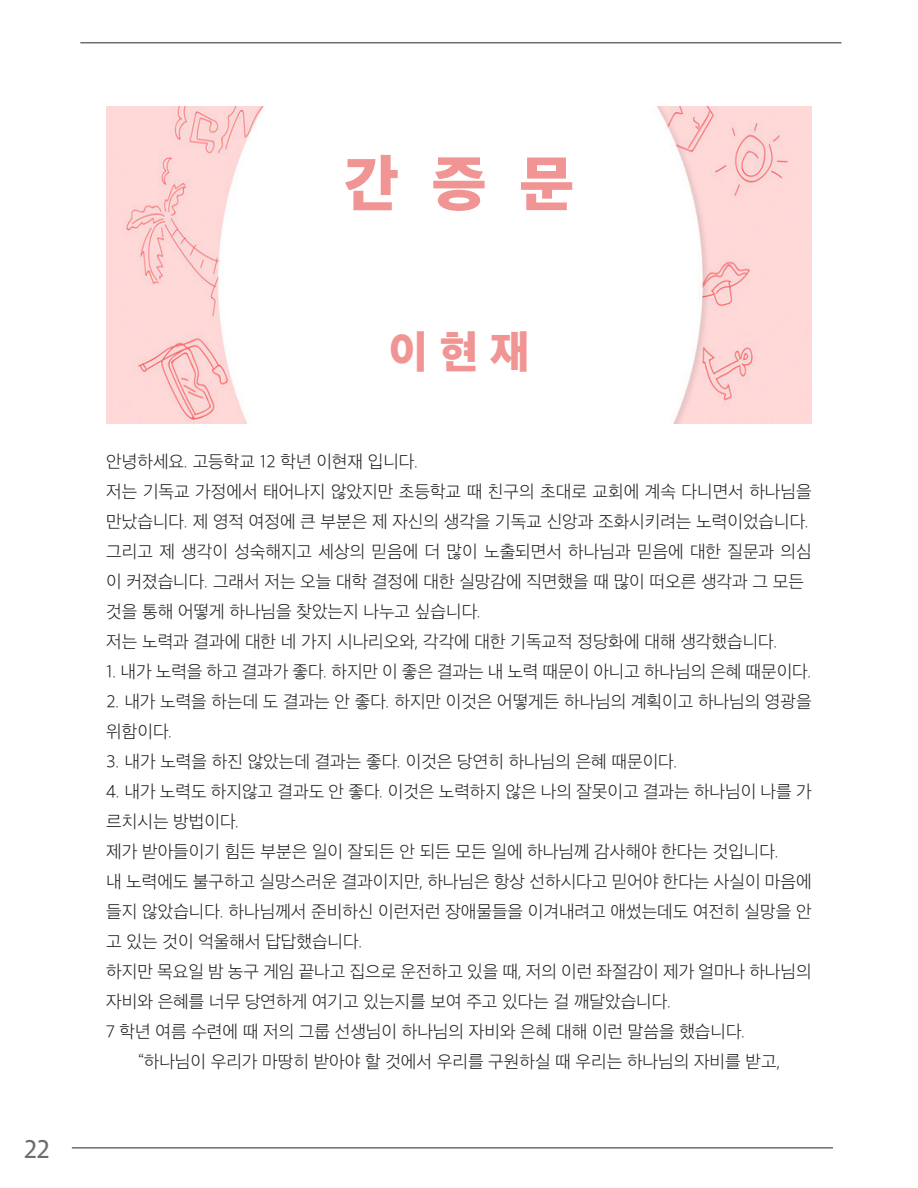
<style>
.page{position:relative;width:918px;height:1188px;background:#fff}
.page>*{position:absolute;margin:0;border:0;box-sizing:border-box;transform-origin:0 0}
.t1{font:800 63px "Apple SD Gothic Neo";color:#f09593}
.t2{font:800 45px "Apple SD Gothic Neo";color:#f09593}
.t3{font:27px "Seravek";color:#6c6d70}
.t4{font:200 18px/30px "Apple SD Gothic Neo";color:#231f20}
</style>
<div class="page">
<img style="left:106px;top:106px;width:706px;height:318px">
<div style="left:370px;top:232px;width:209px;height:64px;background:#fff"></div>
<hr style="left:80px;top:42px;width:761px;height:1px;background:#6c6d70">
<hr style="left:72px;top:1147px;width:761px;height:2px;background:#6c6d70">
<h3 class="t3" style="left:24px;top:1128px;width:27px">22</h3>
<p class="t1" style="left:344px;top:150px;width:231px">간 증 문</p>
<p class="t2" style="left:389px;top:328px;width:142px">이 현 재</p>
<p class="t4" style="left:106px;top:448px;width:314px">안녕하세요. 고등학교 12 학년 이현재 입니다.</p>
<p class="t4" style="left:106px;top:478px;width:707px">저는 기독교 가정에서 태어나지 않았지만 초등학교 때 친구의 초대로 교회에 계속 다니면서 하나님을 만났습니다. 제 영적 여정에 큰 부분은 제 자신의 생각을 기독교 신앙과 조화시키려는 노력이었습니다.</p>
<p class="t4" style="left:106px;top:538px;width:707px">그리고 제 생각이 성숙해지고 세상의 믿음에 더 많이 노출되면서 하나님과 믿음에 대한 질문과 의심 이 커졌습니다. 그래서 저는 오늘 대학 결정에 대한 실망감에 직면했을 때 많이 떠오른 생각과 그 모든</p>
<p class="t4" style="left:106px;top:598px;width:376px">것을 통해 어떻게 하나님을 찾았는지 나누고 싶습니다.</p>
<p class="t4" style="left:106px;top:628px;width:673px">저는 노력과 결과에 대한 네 가지 시나리오와, 각각에 대한 기독교적 정당화에 대해 생각했습니다.</p>
<p class="t4" style="left:106px;top:658px;width:707px">1. 내가 노력을 하고 결과가 좋다. 하지만 이 좋은 결과는 내 노력 때문이 아니고 하나님의 은혜 때문이다.</p>
<p class="t4" style="left:106px;top:688px;width:707px">2. 내가 노력을 하는데 도 결과는 안 좋다. 하지만 이것은 어떻게든 하나님의 계획이고 하나님의 영광을 위함이다.</p>
<p class="t4" style="left:106px;top:748px;width:573px">3. 내가 노력을 하진 않았는데 결과는 좋다. 이것은 당연히 하나님의 은혜 때문이다.</p>
<p class="t4" style="left:106px;top:778px;width:707px">4. 내가 노력도 하지않고 결과도 안 좋다. 이것은 노력하지 않은 나의 잘못이고 결과는 하나님이 나를 가 르치시는 방법이다.</p>
<p class="t4" style="left:106px;top:838px;width:674px">제가 받아들이기 힘든 부분은 일이 잘되든 안 되든 모든 일에 하나님께 감사해야 한다는 것입니다.</p>
<p class="t4" style="left:106px;top:868px;width:707px;text-align:justify">내 노력에도 불구하고 실망스러운 결과이지만, 하나님은 항상 선하시다고 믿어야 한다는 사실이 마음에 들지 않았습니다. 하나님께서 준비하신 이런저런 장애물들을 이겨내려고 애썼는데도 여전히 실망을 안 고 있는 것이 억울해서 답답했습니다.</p>
<p class="t4" style="left:106px;top:958px;width:707px">하지만 목요일 밤 농구 게임 끝나고 집으로 운전하고 있을 때, 저의 이런 좌절감이 제가 얼마나 하나님의 자비와 은혜를 너무 당연하게 여기고 있는지를 보여 주고 있다는 걸 깨달았습니다.</p>
<p class="t4" style="left:106px;top:1018px;width:641px">7 학년 여름 수련에 때 저의 그룹 선생님이 하나님의 자비와 은혜 대해 이런 말씀을 했습니다.</p>
<p class="t4" style="left:138px;top:1048px;width:644px">“하나님이 우리가 마땅히 받아야 할 것에서 우리를 구원하실 때 우리는 하나님의 자비를 받고,</p>
</div>
